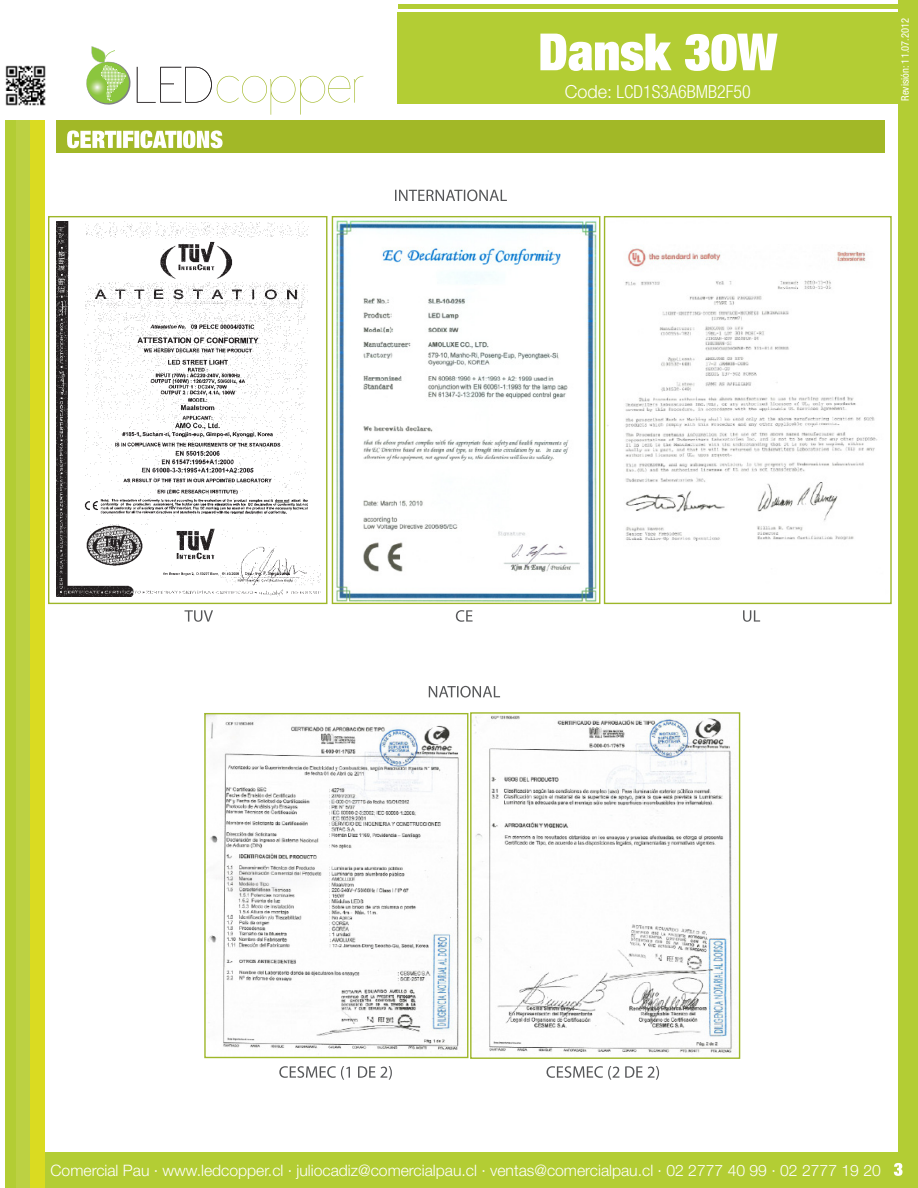
<style>
.page{position:relative;width:918px;height:1188px;background:#fff}
.page>*{position:absolute;margin:0;border:0;box-sizing:border-box;transform-origin:0 0}
.t1{font:900 condensed 51.3px "Helvetica Neue LT Std";color:#fff}
.t2{font:300 condensed 18px "Helvetica Neue LT Std";color:#fff}
.t3{font:300 15.75px "Helvetica Neue LT Std";color:#fff}
.t4{font:condensed 10.5px "Helvetica Neue LT Std";color:#fff}
.s1{font-stretch:normal}
</style>
<div class="page">
<div style="left:5px;top:121px;width:15px;height:1067px;background:#b3cd34"></div>
<div style="left:16px;top:121px;width:18px;height:1067px;background:#bcd143"></div>
<div style="left:31px;top:121px;width:14px;height:1067px;background:#dadb21"></div>
<div style="left:898px;top:0;width:20px;height:1188px;background:#b3cd34"></div>
<div style="left:398px;top:13px;width:504px;height:91px;background:#b3cd34"></div>
<div style="left:398px;top:4px;width:515px;height:5px;background:#b3cd34"></div>
<div style="left:45px;top:1153px;width:873px;height:35px;background:#b3cd34"></div>
<svg style="left:86px;top:46px;width:277px;height:69px"></svg>
<img style="left:5px;top:65px;width:41px;height:41px">
<div style="left:56px;top:121px;width:828px;height:32px;background:#a2b827"></div>
<svg style="left:67px;top:130px;width:156px;height:18px"></svg>
<svg style="left:894px;top:1163px;width:9px;height:13px"></svg>
<svg style="left:395px;top:190px;width:112px;height:11px"></svg>
<svg style="left:429px;top:686px;width:71px;height:12px"></svg>
<svg style="left:743px;top:610px;width:17px;height:12px"></svg>
<svg style="left:279px;top:1066px;width:113px;height:14px"></svg>
<svg style="left:547px;top:1066px;width:112px;height:14px"></svg>
<svg style="left:185px;top:610px;width:28px;height:12px"></svg>
<svg style="left:456px;top:610px;width:17px;height:12px"></svg>
<img style="left:57px;top:222px;width:263px;height:375px">
<div style="left:48px;top:216px;width:279px;height:388px;border:1px solid #9eb729"></div>
<img style="left:335px;top:220px;width:261px;height:382px">
<div style="left:332px;top:216px;width:268px;height:388px;border:1px solid #9eb729"></div>
<img style="left:206px;top:715px;width:253px;height:335px">
<div style="left:204px;top:713px;width:264px;height:345px;border:1px solid #9eb729"></div>
<img style="left:474px;top:714px;width:258px;height:339px">
<div style="left:470px;top:712px;width:270px;height:347px;border:1px solid #9eb729"></div>
<img style="left:607px;top:248px;width:271px;height:293px">
<div style="left:604px;top:216px;width:288px;height:388px;border:1px solid #9eb729"></div>
<h1 class="t1" style="left:538px;top:19px;width:240px">Dansk 30W</h1>
<p class="t2" style="left:565px;top:81px;width:187px"><span class="s1">Code:</span> LCD1S3A6BMB2F50</p>
<p class="t4" style="left:899px;top:101px;width:84px;rotate:-90deg">Revisión: 11.07.2012</p>
<p class="t3" style="left:51px;top:1160px;width:832px">Comercial Pau · www.ledcopper.cl · juliocadiz@comercialpau.cl · ventas@comercialpau.cl · 02 2777 40 99 · 02 2777 19 20</p>
</div>
